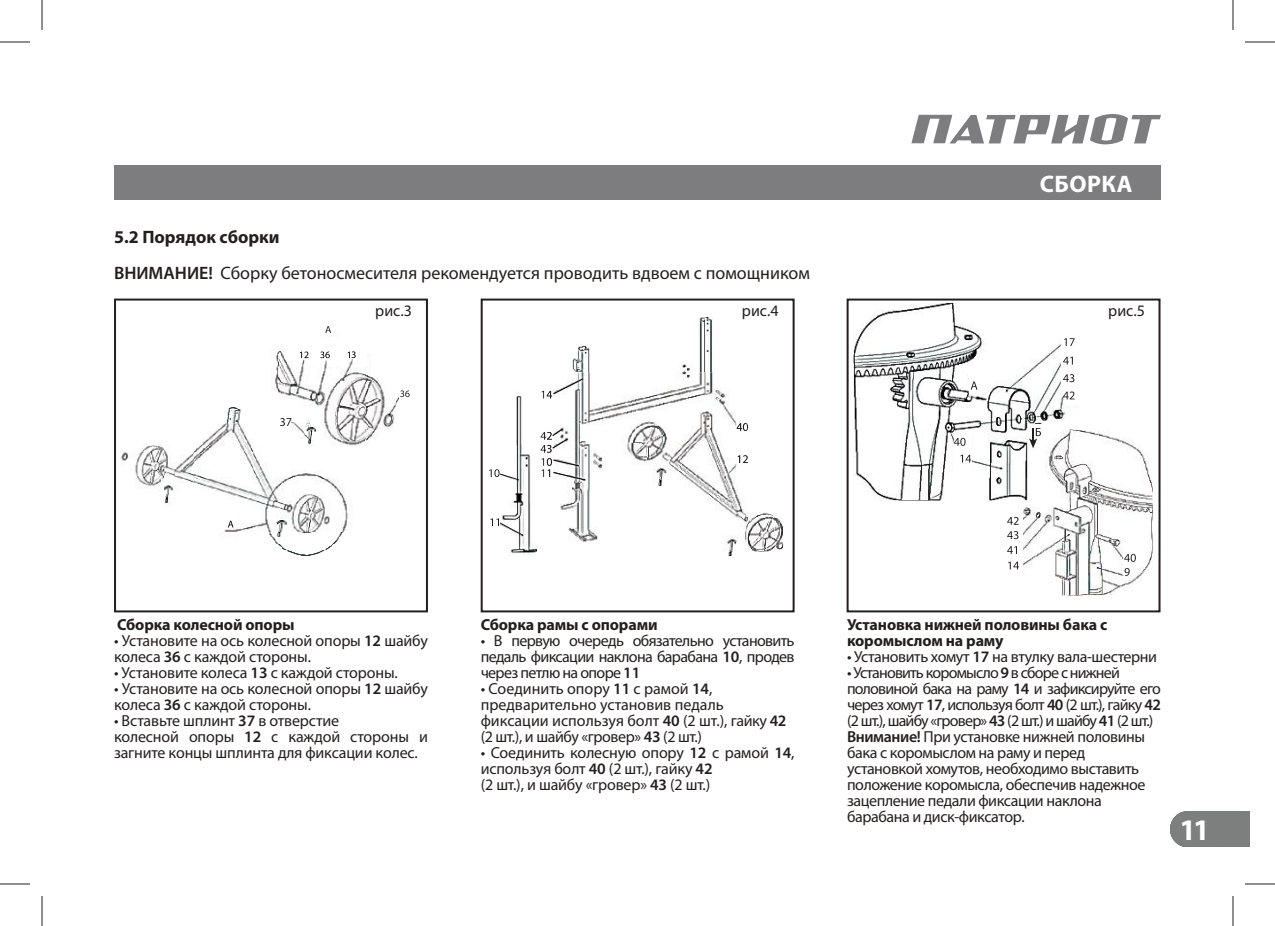
<style>
.page{position:relative;width:1275px;height:926px;background:#fff}
.page>*{position:absolute;margin:0;border:0;box-sizing:border-box;transform-origin:0 0}
.t1{font:700 30px "Myriad Pro";color:#fff}
.t2{font:700 24px "Myriad Pro";letter-spacing:.02em;color:#fff}
.t3{font:18px/36px "Myriad Pro";color:#241f1f}
.t4{font:16px/16px "Myriad Pro";letter-spacing:-.025em;color:#241f1f}
.t5{font:16px/16px "Myriad Pro";color:#241f1f}
.t6{font:700 16px/16px "Myriad Pro";letter-spacing:-.01em;color:#241f1f}
.s1{font-weight:700}
.s2{font-weight:600}
</style>
<div class="page">
<div style="left:1170px;top:812px;width:80px;height:35px;background:#7d7e7e"></div>
<svg style="left:911px;top:114px;width:250px;height:30px"></svg>
<img style="left:502px;top:396px;width:35px;height:159px">
<img style="left:571px;top:317px;width:142px;height:55px">
<svg style="left:489px;top:469px;width:30px;height:11px"></svg>
<svg style="left:490px;top:518px;width:33px;height:18px"></svg>
<img style="left:560px;top:372px;width:176px;height:170px">
<svg style="left:541px;top:390px;width:42px;height:8px"></svg>
<img style="left:553px;top:378px;width:30px;height:16px">
<svg style="left:540px;top:429px;width:45px;height:51px"></svg>
<img style="left:552px;top:438px;width:16px;height:11px">
<svg style="left:736px;top:423px;width:11px;height:8px"></svg>
<img style="left:615px;top:443px;width:180px;height:170px">
<img style="left:615px;top:443px;width:168px;height:109px">
<img style="left:736px;top:443px;width:13px;height:42px">
<svg style="left:734px;top:543px;width:13px;height:13px"></svg>
<svg style="left:657px;top:478px;width:13px;height:13px"></svg>
<svg style="left:737px;top:455px;width:11px;height:8px"></svg>
<svg style="left:400px;top:390px;width:10px;height:7px"></svg>
<img style="left:271px;top:331px;width:124px;height:112px">
<img style="left:320px;top:331px;width:14px;height:2px">
<svg style="left:325px;top:326px;width:6px;height:8px"></svg>
<img style="left:304px;top:350px;width:13px;height:17px">
<img style="left:327px;top:350px;width:13px;height:17px">
<img style="left:353px;top:346px;width:14px;height:21px">
<svg style="left:300px;top:352px;width:8px;height:6px"></svg>
<svg style="left:320px;top:352px;width:10px;height:6px"></svg>
<svg style="left:348px;top:351px;width:8px;height:7px"></svg>
<img style="left:253px;top:424px;width:113px;height:132px">
<svg style="left:277px;top:519px;width:12px;height:14px"></svg>
<svg style="left:304px;top:419px;width:16px;height:21px"></svg>
<img style="left:121px;top:444px;width:43px;height:48px">
<img style="left:225px;top:407px;width:16px;height:17px">
<img style="left:164px;top:424px;width:89px;height:111px">
<svg style="left:160px;top:482px;width:9px;height:11px"></svg>
<img style="left:222px;top:513px;width:14px;height:14px">
<svg style="left:228px;top:521px;width:5px;height:7px"></svg>
<div style="left:268px;top:406px;width:23px;height:33px;background:#fff"></div>
<svg style="left:280px;top:418px;width:11px;height:8px"></svg>
<div style="left:481px;top:299px;width:313px;height:313px;border:2px solid #241f1f"></div>
<div style="left:114px;top:299px;width:314px;height:313px;border:2px solid #241f1f"></div>
<div style="left:846px;top:299px;width:314px;height:313px;border:2px solid #241f1f"></div>
<img style="left:853px;top:303px;width:221px;height:197px">
<img style="left:1011px;top:430px;width:141px;height:165px">
<img style="left:1037px;top:430px;width:50px;height:70px">
<div style="left:1005px;top:516px;width:17px;height:76px;background:#fff"></div>
<svg style="left:1061px;top:330px;width:14px;height:75px"></svg>
<div style="left:1028px;top:424px;width:16px;height:24px;background:#fff"></div>
<div style="left:969px;top:368px;width:16px;height:24px;background:#fff"></div>
<svg style="left:970px;top:381px;width:7px;height:9px"></svg>
<svg style="left:1029px;top:428px;width:12px;height:20px"></svg>
<div style="left:953px;top:435px;width:18px;height:41px;background:#fff"></div>
<svg style="left:954px;top:438px;width:10px;height:8px"></svg>
<svg style="left:1007px;top:517px;width:11px;height:8px"></svg>
<svg style="left:1123px;top:542px;width:15px;height:38px"></svg>
<svg style="left:1007px;top:531px;width:11px;height:8px"></svg>
<svg style="left:1007px;top:546px;width:10px;height:8px"></svg>
<svg style="left:1008px;top:562px;width:11px;height:7px"></svg>
<svg style="left:960px;top:455px;width:11px;height:7px"></svg>
<div style="left:114px;top:166px;width:1047px;height:34px;background:#7d7c7e"></div>
<hr style="left:0;top:42px;width:30px;height:1px;background:#241f1f">
<hr style="left:1245px;top:42px;width:30px;height:1px;background:#241f1f">
<hr style="left:0;top:884px;width:30px;height:1px;background:#241f1f">
<hr style="left:1245px;top:884px;width:30px;height:1px;background:#241f1f">
<hr style="left:42px;top:0;width:1px;height:30px;background:#241f1f">
<hr style="left:42px;top:896px;width:1px;height:30px;background:#241f1f">
<hr style="left:1232px;top:0;width:1px;height:30px;background:#241f1f">
<hr style="left:1232px;top:896px;width:1px;height:30px;background:#241f1f">
<p class="t3" style="left:114px;top:219px;width:697px"><span class="s1">5.2 Порядок сборки<br></span><span class="s2">ВНИМАНИЕ!</span> сборку бетоносмесителя рекомендуется проводить вдвоем с помощником</p>
<h2 class="t2" style="left:1039px;top:172px;width:94px">СБОРКА</h2>
<p class="t4" style="left:375px;top:303px;width:38px">рис.3</p>
<p class="t4" style="left:742px;top:303px;width:38px">рис.4</p>
<p class="t4" style="left:1108px;top:303px;width:38px">рис.5</p>
<p class="t6" style="left:117px;top:617px;width:179px">Сборка колесной опоры</p>
<p class="t4" style="left:114px;top:633px;width:315px">• Установите на ось колесной опоры <span class="s2">12</span> шайбу колеса <span class="s2">36</span> с каждой стороны.</p>
<p class="t4" style="left:114px;top:665px;width:285px">• Установите колеса <span class="s2">13</span> с каждой стороны.</p>
<p class="t4" style="left:114px;top:681px;width:315px">• Установите на ось колесной опоры <span class="s2">12</span> шайбу колеса <span class="s2">36</span> с каждой стороны.</p>
<p class="t4" style="left:114px;top:713px;width:315px">• вставьте шплинт <span class="s2">37</span> в отверстие<br>колесной опоры <span class="s2">12</span> с каждой стороны и загните концы шплинта для фиксации колес.</p>
<p class="t6" style="left:481px;top:617px;width:178px">Сборка рамы с опорами</p>
<p class="t4" style="left:481px;top:633px;width:315px;text-align:justify">• в первую очередь обязательно установить педаль фиксации наклона барабана <span class="s2">10</span>, продев через петлю на опоре <span class="s2">11</span></p>
<p class="t5" style="left:481px;top:681px;width:307px">• соединить опору <span class="s2">11</span> с рамой <span class="s2">14</span>, предварительно установив педаль фиксации используя болт <span class="s2">40</span> (2 шт.), гайку <span class="s2">42 </span>(2 шт.), и шайбу «гровер» <span class="s2">43</span> (2 шт.)</p>
<p class="t4" style="left:481px;top:745px;width:315px">• соединить колесную опору <span class="s2">12</span> с рамой <span class="s2">14</span>, используя болт <span class="s2">40</span> (2 шт.), гайку <span class="s2">42<br></span>(2 шт.), и шайбу «гровер» <span class="s2">43</span> (2 шт.)</p>
<p class="t6" style="left:847px;top:617px;width:262px">Установка нижней половины бака с коромыслом на раму</p>
<p class="t4" style="left:847px;top:649px;width:311px">• Установить хомут <span class="s2">17</span> на втулку вала-шестерни</p>
<p class="t4" style="left:847px;top:665px;width:315px">• Установить коромысло <span class="s2">9</span> в сборе с нижней половиной бака на раму <span class="s2">14</span> и зафиксируйте его через хомут <span class="s2">17</span>, используя болт <span class="s2">40</span> (2 шт.), гайку <span class="s2">42 </span>(2 шт.), шайбу «гровер» <span class="s2">43</span> (2 шт.) и шайбу <span class="s2">41</span> (2 шт.)<br><span class="s2">Внимание!</span> при установке нижней половины бака с коромыслом на раму и перед установкой хомутов, необходимо выставить положение коромысла, обеспечив надежное зацепление педали фиксации наклона барабана и диск-фиксатор.</p>
<h1 class="t1" style="left:1179px;top:815px;width:32px">11</h1>
</div>
